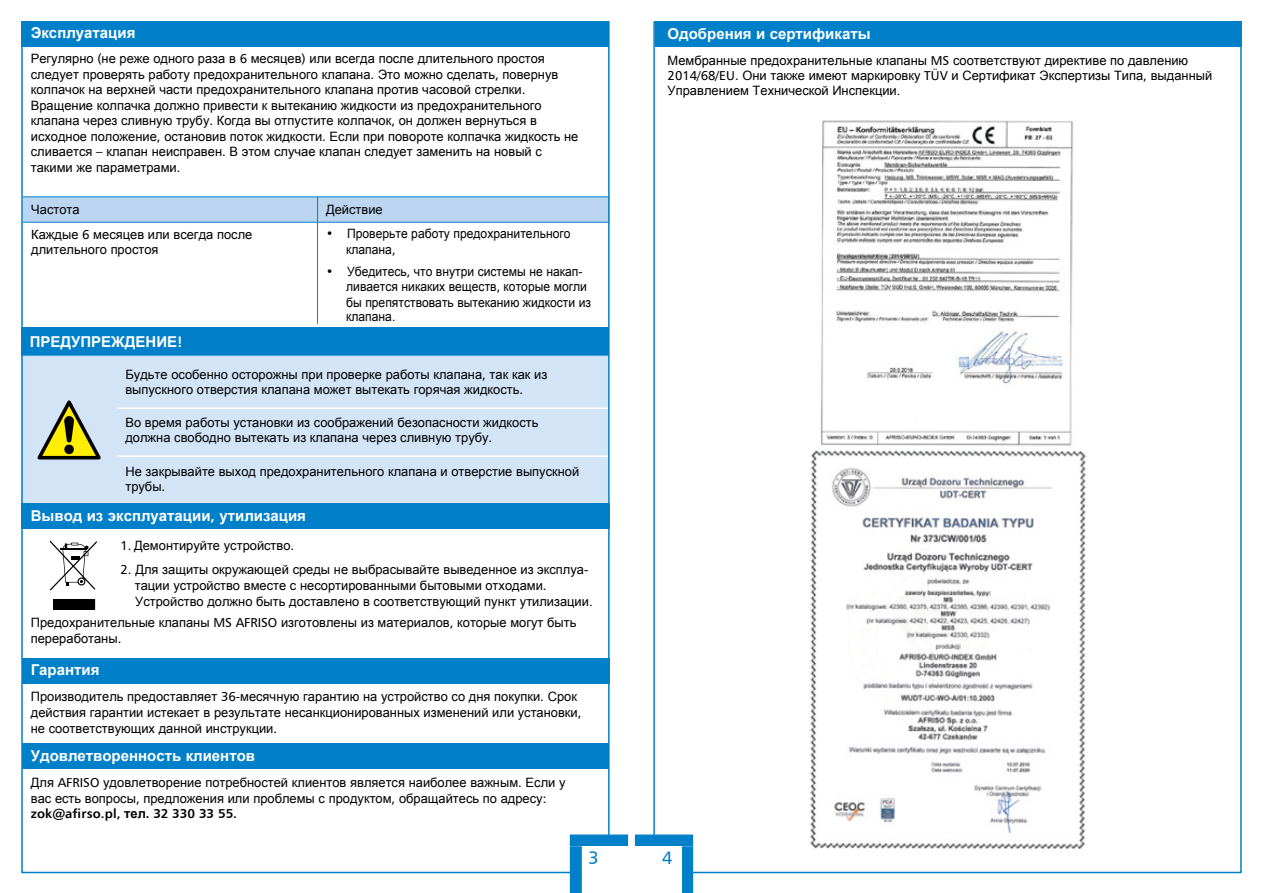
<style>
.page{position:relative;width:1263px;height:893px;background:#fff}
.page>*{position:absolute;margin:0;border:0;box-sizing:border-box;transform-origin:0 0}
.t1{font:18px "Humnst 777 EU";color:#0080c9}
.t2{font:700 15px "Arial";color:#fff}
.t3{font:12.9px "Arial";color:#000}
.t4{font:12.9px "Arial";color:#000;scale:.94 1}
.t5{font:700 12.9px "Humnst 777 EU";letter-spacing:.005em;color:#000}
.s1{font-family:"Humnst 777 EU"}
.s2{font-family:"Arial"}
</style>
<div class="page">
<div style="left:21px;top:21px;width:588px;height:26px;background:#0080c9"></div>
<div style="left:21px;top:327px;width:587px;height:29px;background:#0080c9"></div>
<div style="left:24px;top:356px;width:583px;height:147px;background:#d3e4f7"></div>
<hr style="left:117px;top:407px;width:491px;height:2px;background:#fff">
<hr style="left:117px;top:455px;width:491px;height:2px;background:#fff">
<svg style="left:37px;top:400px;width:64px;height:59px;background:#aeb176"></svg>
<div style="left:21px;top:503px;width:589px;height:26px;background:#0080c9"></div>
<hr style="left:23px;top:222px;width:295px;height:1px;background:#0080c9">
<svg style="left:24px;top:197px;width:583px;height:25px;background:#b6d3ef"></svg>
<hr style="left:318px;top:222px;width:292px;height:1px;background:#0080c9">
<hr style="left:317px;top:222px;width:1px;height:102px;background:#0080c9">
<div style="left:570px;top:846px;width:12px;height:47px;background:#0080c9"></div>
<div style="left:570px;top:834px;width:58px;height:12px;background:#0080c9"></div>
<div style="left:635px;top:834px;width:58px;height:12px;background:#0080c9"></div>
<div style="left:681px;top:846px;width:12px;height:47px;background:#0080c9"></div>
<div style="left:655px;top:21px;width:587px;height:26px;background:#0080c9"></div>
<div style="left:22px;top:658px;width:587px;height:26px;background:#0080c9"></div>
<div style="left:22px;top:743px;width:587px;height:26px;background:#0080c9"></div>
<img style="left:810px;top:450px;width:276px;height:399px">
<svg style="left:53px;top:599px;width:42px;height:11px"></svg>
<svg style="left:50px;top:540px;width:47px;height:50px"></svg>
<img style="left:821px;top:120px;width:252px;height:326px">
<p class="t2" style="left:31px;top:22px;width:106px">Эксплуатация</p>
<p class="t3" style="left:31px;top:50px;width:516px">Регулярно <span class="s1">(</span>не реже одного раза в <span class="s1">6</span> месяцев<span class="s1">)</span> или всегда после длительного простоя</p>
<p class="t3" style="left:31px;top:65px;width:529px">следует проверять работу предохранительного клапана<span class="s1">.</span> Это можно сделать<span class="s1">,</span> повернув</p>
<p class="t3" style="left:31px;top:81px;width:496px">колпачок на верхней части предохранительного клапана против часовой стрелки<span class="s1">.</span></p>
<p class="t3" style="left:31px;top:96px;width:512px">Вращение колпачка должно привести к вытеканию жидкости из предохранительного</p>
<p class="t3" style="left:31px;top:112px;width:508px">клапана через сливную трубу<span class="s1">.</span> Когда вы отпустите колпачок<span class="s1">,</span> он должен вернуться в</p>
<p class="t3" style="left:31px;top:127px;width:549px">исходное положение<span class="s1">,</span> остановив поток жидкости<span class="s1">.</span> Если при повороте колпачка жидкость не</p>
<p class="t3" style="left:31px;top:143px;width:513px">сливается <span class="s1">–</span> клапан неисправен<span class="s1">.</span> В этом случае клапан следует заменить на новый с</p>
<p class="t3" style="left:31px;top:158px;width:151px">такими же параметрами<span class="s1">.</span></p>
<p class="t3" style="left:31px;top:200px;width:50px">Частота</p>
<p class="t3" style="left:326px;top:200px;width:58px">Действие</p>
<p class="t3" style="left:31px;top:241px;width:129px">длительного простоя</p>
<p class="t4" style="left:326px;top:225px;width:262px"><span class="s1">•</span> Проверьте работу предохранительного</p>
<p class="t3" style="left:31px;top:225px;width:223px">Каждые <span class="s1">6</span> месяцев или всегда после</p>
<p class="t4" style="left:346px;top:240px;width:54px">клапана<span class="s1">,</span></p>
<p class="t4" style="left:326px;top:262px;width:274px"><span class="s1">•</span> Убедитесь<span class="s1">,</span> что внутри системы не накап-</p>
<p class="t4" style="left:346px;top:278px;width:258px">ливается никаких веществ<span class="s1">,</span> которые могли</p>
<p class="t4" style="left:346px;top:293px;width:262px">бы препятствовать вытеканию жидкости из</p>
<p class="t2" style="left:30px;top:331px;width:155px">ПРЕДУПРЕЖДЕНИЕ<span class="s1">!</span></p>
<p class="t4" style="left:346px;top:308px;width:54px">клапана.</p>
<p class="t3" style="left:125px;top:366px;width:423px">Будьте особенно осторожны при проверке работы клапана<span class="s1">,</span> так как из</p>
<p class="t3" style="left:125px;top:381px;width:399px">выпускного отверстия клапана может вытекать горячая жидкость<span class="s1">.</span></p>
<p class="t3" style="left:125px;top:414px;width:414px">Во время работы установки из соображений безопасности жидкость</p>
<p class="t3" style="left:125px;top:429px;width:368px">должна свободно вытекать из клапана через сливную трубу<span class="s1">.</span></p>
<p class="t3" style="left:125px;top:462px;width:455px">Не закрывайте выход предохранительного клапана и отверстие выпускной</p>
<p class="t2" style="left:31px;top:505px;width:277px">Вывод из эксплуатации<span class="s1">,</span> утилизация</p>
<p class="t3" style="left:125px;top:477px;width:41px">трубы<span class="s1">.</span></p>
<p class="t3" style="left:121px;top:537px;width:175px"><span class="s1">1.</span> Демонтируйте устройство<span class="s1">.</span></p>
<p class="t3" style="left:121px;top:561px;width:469px"><span class="s1">2.</span> Для защиты окружающей среды не выбрасывайте выведенное из эксплуа-</p>
<p class="t3" style="left:135px;top:577px;width:413px">тации устройство вместе с несортированными бытовыми отходами<span class="s1">.</span></p>
<p class="t3" style="left:135px;top:593px;width:459px">Устройство должно быть доставлено в соответствующий пункт утилизации.</p>
<p class="t3" style="left:31px;top:614px;width:547px">Предохранительные клапаны <span class="s1">MS AFRISO</span> изготовлены из материалов<span class="s1">,</span> которые могут быть</p>
<p class="t3" style="left:31px;top:629px;width:92px">переработаны<span class="s1">.</span></p>
<p class="t2" style="left:31px;top:659px;width:70px">Гарантия</p>
<p class="t3" style="left:31px;top:688px;width:548px">Производитель предоставляет <span class="s1">36-</span>месячную гарантию на устройство со дня покупки<span class="s1">.</span> Срок</p>
<p class="t3" style="left:31px;top:704px;width:552px">действия гарантии истекает в результате несанкционированных изменений или установки<span class="s1">,</span></p>
<p class="t3" style="left:31px;top:720px;width:248px">не соответствующих данной инструкции<span class="s1">.</span></p>
<p class="t2" style="left:31px;top:745px;width:226px">Удовлетворенность клиентов</p>
<p class="t3" style="left:31px;top:774px;width:536px">Для <span class="s1">AFRISO</span> удовлетворение потребностей клиентов является наиболее важным<span class="s1">.</span> Если у</p>
<p class="t3" style="left:31px;top:789px;width:517px">вас есть вопросы<span class="s1">,</span> предложения или проблемы с продуктом<span class="s1">,</span> обращайтесь по адресу<span class="s1">:</span></p>
<p class="t5" style="left:31px;top:805px;width:208px">zok@afirso.pl, <span class="s2">тел.</span> 32 330 33 55.</p>
<p class="t2" style="left:668px;top:24px;width:204px">Одобрения и сертификаты</p>
<p class="t3" style="left:668px;top:52px;width:522px">Мембранные предохранительные клапаны <span class="s1">MS</span> соответствуют директиве по давлению</p>
<p class="t3" style="left:668px;top:67px;width:546px"><span class="s1">2014/68/EU.</span> Они также имеют маркировку <span class="s1">TÜV</span> и Сертификат Экспертизы Типа<span class="s1">,</span> выданный</p>
<p class="t3" style="left:668px;top:82px;width:234px">Управлением Технической Инспекции.</p>
<h1 class="t1" style="left:588px;top:846px;width:12px">3</h1>
<h1 class="t1" style="left:662px;top:847px;width:12px">4</h1>
</div>
